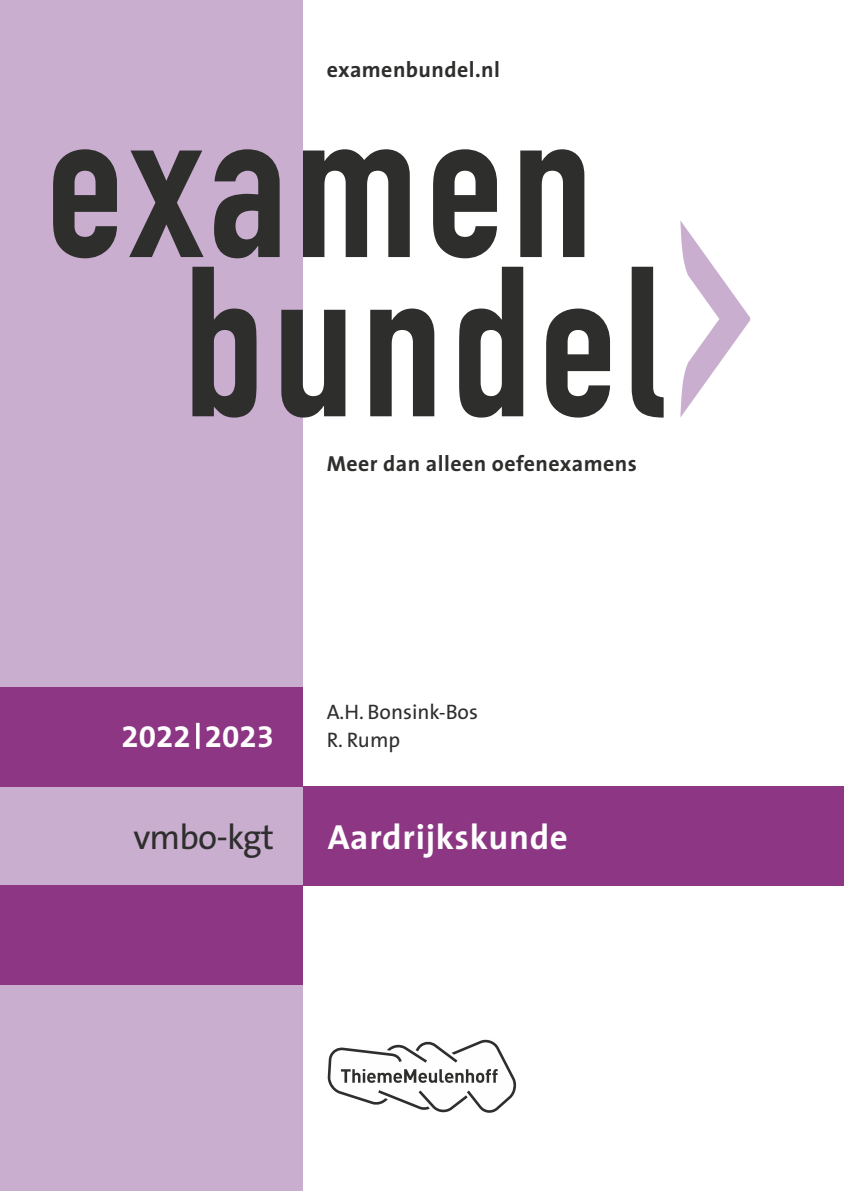
<style>
.page{position:relative;width:844px;height:1191px;background:#fff}
.page>*{position:absolute;margin:0;border:0;box-sizing:border-box;transform-origin:0 0}
.t1{font:210px/159.2px "DIN Engschrift";letter-spacing:.035em;color:#2e2e2d}
.t2{font:700 35px "The Sans";letter-spacing:.02em;color:#fefefe}
.t3{font:35px "The Sans LT5 Plain";letter-spacing:-.025em;color:#2e2e2d}
.t4{font:700 31.5px "The Sans LT7";color:#fefefe}
.t5{font:700 21.88px "The Sans";letter-spacing:.02em;color:#2e2e2d}
.t6{font:21px/28px "The Sans";color:#2e2e2d}
</style>
<div class="page">
<div style="left:0;top:0;width:303px;height:1191px;background:#caaed0"></div>
<div style="left:303px;top:786px;width:540px;height:99px;background:#8d3684"></div>
<div style="left:0;top:885px;width:303px;height:100px;background:#8d3684"></div>
<div style="left:0;top:687px;width:303px;height:99px;background:#8d3684"></div>
<svg style="left:327px;top:1039px;width:190px;height:74px"></svg>
<hr style="left:196px;top:723px;width:3px;height:26px;background:#fefefe">
<svg style="left:680px;top:221px;width:70px;height:196px"></svg>
<p class="t5" style="left:326px;top:51px;width:175px">examenbundel.nl</p>
<h1 class="t1" style="left:183px;top:105px;width:481px;text-indent:-137px">examen bundel</h1>
<p class="t5" style="left:326px;top:445px;width:311px">Meer dan alleen oefenexamens</p>
<h3 class="t4" style="left:121px;top:716px;width:154px">2022 2023</h3>
<h2 class="t3" style="left:133px;top:815px;width:142px">vmbo-kgt</h2>
<p class="t6" style="left:326px;top:697px;width:153px">A.H. Bonsink-Bos<br>R. Rump</p>
<h2 class="t2" style="left:327px;top:807px;width:242px">Aardrijkskunde</h2>
</div>
